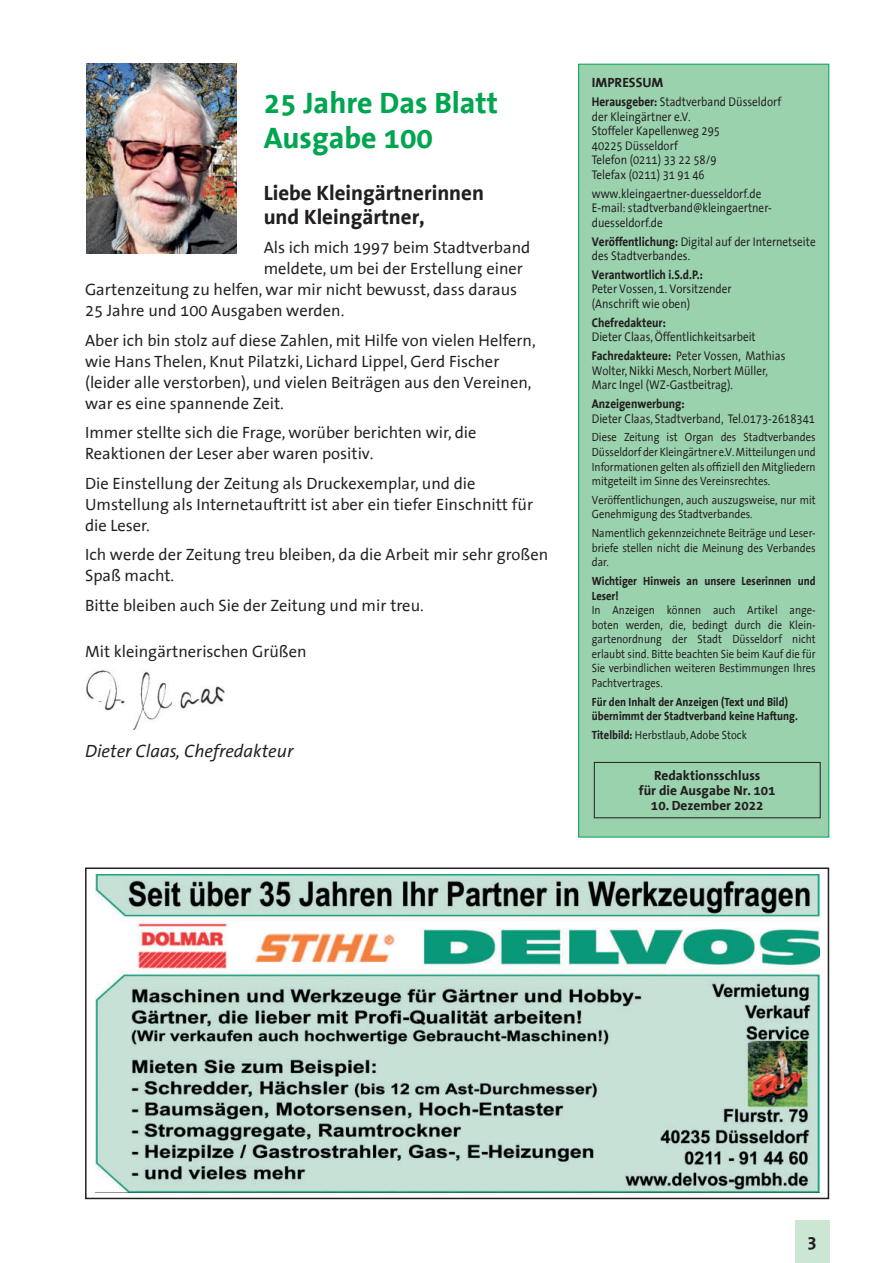
<style>
.page{position:relative;width:893px;height:1263px;background:#fff}
.page>*{position:absolute;margin:0;border:0;box-sizing:border-box;transform-origin:0 0}
.t1{font:700 30px/34.5px "The Sans Office";color:#00a54f}
.t2{font:700 21px/24px "The Sans Office";color:#231f20}
.t3{font:italic 18px "The Sans Office";color:#231f20}
.t4{font:700 18px "The Sans Office";color:#231f20}
.t5{font:16.5px/21px "The Sans Office";color:#231f20}
.t6{font:700 13.5px/15px "The Sans Office";color:#231f20;text-align:center}
.t7{font:12.75px/14.5px "The Sans Office";color:#231f20;scale:.88 1}
.t8{font:700 12.75px "The Sans Office";color:#231f20;scale:.88 1}
.t9{font:12px/14.5px "The Sans Office";color:#231f20;text-align:justify;scale:.88 1}
.t10{font:700 12px/14.5px "The Sans Office";color:#231f20;scale:.88 1}
.s1{font-weight:700}
</style>
<div class="page">
<div style="left:795px;top:1220px;width:34px;height:43px;background:#cbe6d3"></div>
<img style="left:95px;top:874px;width:724px;height:318px">
<div style="left:85px;top:867px;width:744px;height:332px;border:2px solid #231f20"></div>
<div style="left:579px;top:64px;width:250px;height:773px;background:#9ad2ae"></div>
<div style="left:578px;top:64px;width:251px;height:773px;border:1px solid #00a54f"></div>
<div style="left:594px;top:762px;width:227px;height:56px;border:1px solid #231f20"></div>
<img style="left:85px;top:670px;width:140px;height:60px">
<img style="left:87px;top:64px;width:149px;height:190px">
<h1 class="t1" style="left:264px;top:87px;width:236px">25 Jahre Das Blatt<br>Ausgabe 100</h1>
<p class="t2" style="left:264px;top:181px;width:222px">Liebe Kleingärtnerinnen und Kleingärtner,</p>
<p class="t5" style="left:264px;top:238px;width:268px">Als ich mich 1997 beim Stadtverband</p>
<p class="t5" style="left:264px;top:259px;width:261px">meldete, um bei der Erstellung einer</p>
<p class="t5" style="left:85px;top:280px;width:434px">Gartenzeitung zu helfen, war mir nicht bewusst, dass daraus</p>
<p class="t5" style="left:85px;top:301px;width:261px">25 Jahre und 100 Ausgaben werden.</p>
<p class="t5" style="left:85px;top:331px;width:452px">Aber ich bin stolz auf diese Zahlen, mit Hilfe von vielen Helfern, wie Hans Thelen, Knut Pilatzki, Lichard Lippel, Gerd Fischer (leider alle verstorben), und vielen Beiträgen aus den Vereinen, war es eine spannende Zeit.</p>
<p class="t5" style="left:85px;top:423px;width:393px">Immer stellte sich die Frage, worüber berichten wir, die<br>Reaktionen der Leser aber waren positiv.</p>
<p class="t5" style="left:85px;top:474px;width:450px">Die Einstellung der Zeitung als Druckexemplar, und die<br>Umstellung als Internetauftritt ist aber ein tiefer Einschnitt für die Leser.</p>
<p class="t5" style="left:85px;top:545px;width:465px">Ich werde der Zeitung treu bleiben, da die Arbeit mir sehr großen<br>Spaß macht.</p>
<p class="t5" style="left:85px;top:596px;width:340px">Bitte bleiben auch Sie der Zeitung und mir treu.</p>
<p class="t5" style="left:85px;top:642px;width:223px">Mit kleingärtnerischen Grüßen</p>
<p class="t3" style="left:85px;top:742px;width:210px">Dieter Claas, Chefredakteur</p>
<p class="t6" style="left:592px;top:76px;width:73px">IMPRESSUM</p>
<p class="t7" style="left:592px;top:95px;width:217px"><span class="s1">Herausgeber:</span> Stadtverband Düsseldorf der Kleingärtner e.V.<br>Stoffeler Kapellenweg 295<br>40225 Düsseldorf<br>Telefon (0211) 33 22 58/9<br>Telefax (0211) 31 91 46</p>
<p class="t7" style="left:592px;top:187px;width:206px">www.kleingaertner-duesseldorf.de<br>E-mail: stadtverband@kleingaertner&shy;duesseldorf.de</p>
<p class="t7" style="left:592px;top:235px;width:256px"><span class="s1">Veröffentlichung:</span> Digital auf der Internetseite des Stadtverbandes.</p>
<p class="t8" style="left:592px;top:268px;width:128px">Verantwortlich i.S.d.P.:</p>
<p class="t7" style="left:592px;top:283px;width:160px">Peter Vossen, 1. Vorsitzender (Anschrift wie oben)</p>
<p class="t8" style="left:592px;top:316px;width:86px">Chefredakteur:</p>
<p class="t7" style="left:592px;top:328px;width:221px;line-height:18.8px">Dieter Claas, Öffentlichkeitsarbeit<br><span class="s1">Fachredakteure:</span> Peter Vossen, Mathias</p>
<p class="t7" style="left:592px;top:364px;width:202px">Wolter, Nikki Mesch, Norbert Müller,<br>Marc Ingel (WZ-Gastbeitrag).</p>
<p class="t8" style="left:592px;top:397px;width:107px">Anzeigenwerbung:</p>
<p class="t7" style="left:592px;top:412px;width:255px">Dieter Claas, Stadtverband, Tel.0173-2618341</p>
<p class="t9" style="left:592px;top:431px;width:256px">Diese Zeitung ist Organ des Stadtverbandes Düsseldorf der Kleingärtner e.V. Mitteilungen und Informationen gelten als offiziell den Mitgliedern mitgeteilt im Sinne des Vereinsrechtes.</p>
<p class="t9" style="left:592px;top:493px;width:256px">Veröffentlichungen, auch auszugsweise, nur mit<br>Genehmigung des Stadtverbandes.</p>
<p class="t9" style="left:592px;top:526px;width:256px">Namentlich gekennzeichnete Beiträge und Leser&shy;briefe stellen nicht die Meinung des Verbandes dar.</p>
<p class="t10" style="left:592px;top:574px;width:256px">Wichtiger Hinweis an unsere Leserinnen und<br>Leser!</p>
<p class="t9" style="left:592px;top:603px;width:256px">In Anzeigen können auch Artikel ange&shy;boten werden, die, bedingt durch die Klein&shy;gartenordnung der Stadt Düsseldorf nicht erlaubt sind. Bitte beachten Sie beim Kauf die für Sie verbindlichen weiteren Bestimmungen Ihres Pachtvertrages.</p>
<p class="t10" style="left:592px;top:695px;width:236px">Für den Inhalt der Anzeigen (Text und Bild) übernimmt der Stadtverband keine Haftung.</p>
<p class="t9" style="left:592px;top:728px;width:178px"><span class="s1">Titelbild:</span> Herbstlaub, Adobe Stock</p>
<p class="t6" style="left:639px;top:768px;width:138px">Redaktionsschluss<br>für die Ausgabe Nr. 101</p>
<p class="t6" style="left:651px;top:798px;width:114px">10. Dezember 2022</p>
<p class="t4" style="left:807px;top:1233px;width:11px">3</p>
</div>
